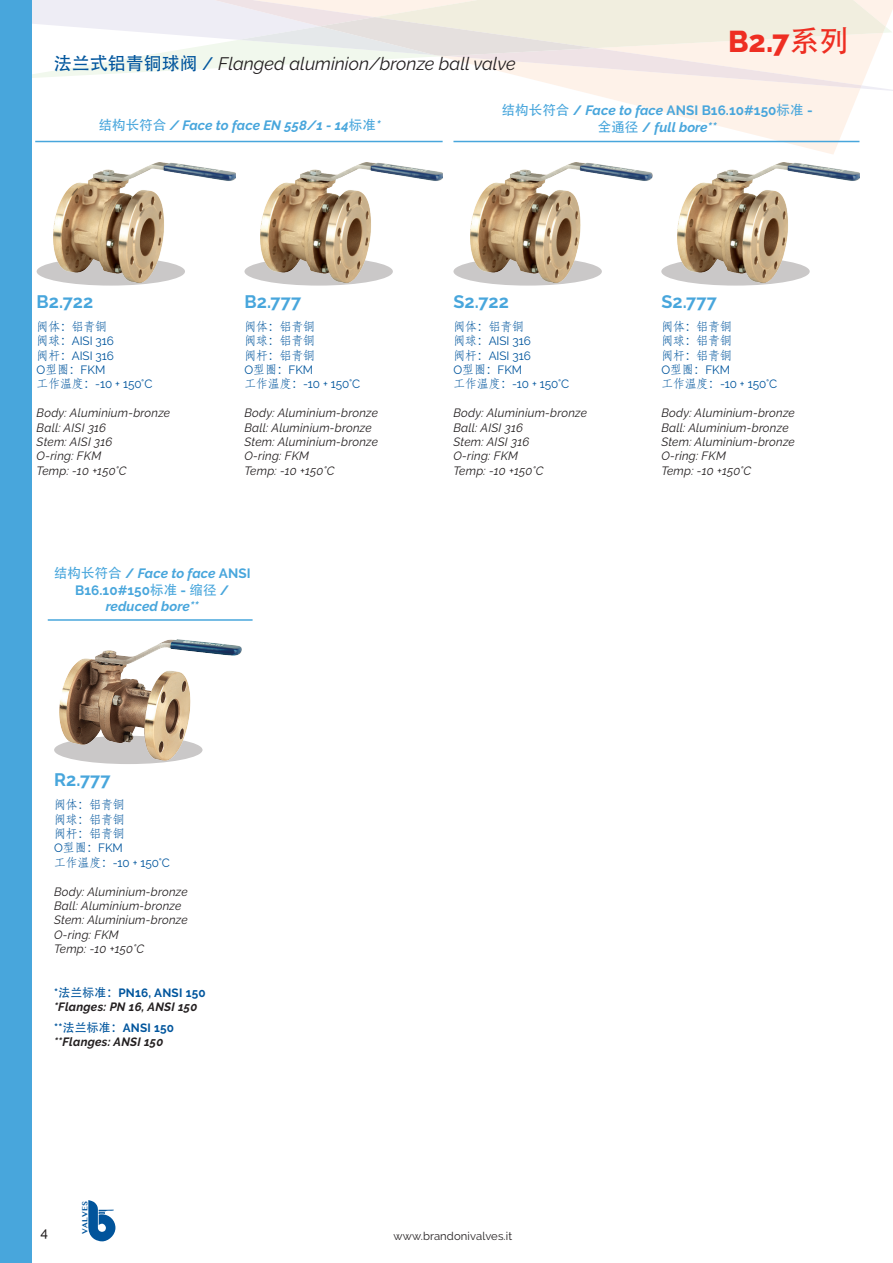
<style>
.page{position:relative;width:893px;height:1263px;background:#fff}
.page>*{position:absolute;margin:0;border:0;box-sizing:border-box;transform-origin:0 0}
.t1{font:800 30px "Raleway";color:#ee2e22}
.t2{font:italic 18px "Raleway";color:#231f20}
.t3{font:700 18px "Raleway";letter-spacing:.005em;color:#48a6dc}
.t4{font:700 13.5px/16.5px "Raleway";letter-spacing:.005em;color:#48a6dc;text-align:center}
.t5{font:italic 700 13.5px "Raleway";letter-spacing:.005em;color:#48a6dc}
.t6{font:500 13.5px "Raleway";color:#231f20}
.t7{font:italic 12px "Raleway";letter-spacing:.02em;color:#231f20}
.t8{font:12px "Raleway";color:#01559d}
.t9{font:12px "Adobe Fangsong Std";color:#01559d}
.t10{font:italic 700 12px "Raleway";letter-spacing:.02em;color:#231f20}
.t11{font:700 12px "Raleway";letter-spacing:.02em;color:#01559d}
.t12{font:11.25px "Raleway";letter-spacing:.01em;color:#231f20}
.t13{font:700 7.8px "Lao MN";color:#01549b}
.s1{font-family:"Adobe Heiti Std";font-style:normal;color:#01559d}
.s2{font-weight:500;font-style:normal;color:#01559d}
.s3{font-family:"Adobe Heiti Std";font-weight:400}
.s4{font-family:"Adobe Heiti Std";font-weight:400;font-style:normal}
.s5{font-family:"Adobe Fangsong Std"}
.s6{font-style:italic}
.s7{font-style:normal}
</style>
<div class="page">
<svg style="left:64px;top:92px;width:796px;height:62px"></svg>
<svg style="left:32px;top:0;width:861px;height:92px"></svg>
<svg style="left:165px;top:0;width:697px;height:88px"></svg>
<svg style="left:239px;top:0;width:647px;height:56px;background:#f1ece3"></svg>
<svg style="left:88px;top:1200px;width:27px;height:41px"></svg>
<div style="left:0;top:0;width:32px;height:1263px;background:#48a6dc"></div>
<hr style="left:35px;top:141px;width:408px;height:1px;background:#48a6dc">
<div style="left:37px;top:257px;width:148px;height:29px;background:#cac8c8;border-radius:50%"></div>
<div style="left:244px;top:257px;width:149px;height:29px;background:#cac8c8;border-radius:50%"></div>
<hr style="left:453px;top:141px;width:406px;height:1px;background:#48a6dc">
<hr style="left:48px;top:619px;width:205px;height:2px;background:#48a6dc">
<div style="left:54px;top:736px;width:149px;height:28px;background:#cac8c8;border-radius:50%"></div>
<img style="left:59px;top:639px;width:182px;height:121px">
<div style="left:453px;top:257px;width:149px;height:29px;background:#cac8c8;border-radius:50%"></div>
<div style="left:661px;top:257px;width:149px;height:29px;background:#cac8c8;border-radius:50%"></div>
<img style="left:53px;top:162px;width:182px;height:120px">
<img style="left:261px;top:162px;width:182px;height:120px">
<img style="left:470px;top:162px;width:182px;height:120px">
<img style="left:678px;top:162px;width:181px;height:120px">
<p class="t2" style="left:54px;top:54px;width:464px"><span class="s1">法兰式铝青铜球阀</span> <span class="s2">/</span> Flanged aluminion/bronze ball valve</p>
<p class="t1" style="left:728px;top:25px;width:123px">B2.7<span class="s3">系列</span></p>
<p class="t5" style="left:99px;top:118px;width:284px"><span class="s4">结构长符合</span> / Face to face EN 558/1 - 14<span class="s4">标准</span>*</p>
<p class="t3" style="left:37px;top:291px;width:58px">B2.722</p>
<p class="t3" style="left:244px;top:291px;width:58px">B2.777</p>
<p class="t9" style="left:37px;top:319px;width:72px">阀体：铝青铜</p>
<p class="t8" style="left:37px;top:334px;width:79px"><span class="s5">阀球：</span>AISI 316</p>
<p class="t8" style="left:37px;top:348px;width:79px"><span class="s5">阀杆：</span>AISI 316</p>
<p class="t8" style="left:37px;top:363px;width:70px">O<span class="s5">型圈：</span>FKM</p>
<p class="t8" style="left:37px;top:377px;width:117px"><span class="s5">工作温度：</span>-10 + 150°C</p>
<p class="t7" style="left:37px;top:406px;width:135px">Body: Aluminium-bronze</p>
<p class="t7" style="left:37px;top:420px;width:71px">Ball: AISI 316</p>
<p class="t7" style="left:37px;top:435px;width:77px">Stem: AISI 316</p>
<p class="t7" style="left:37px;top:449px;width:66px">O-ring: FKM</p>
<p class="t7" style="left:37px;top:463px;width:91px">Temp: -10 +150°C</p>
<p class="t9" style="left:244px;top:319px;width:72px">阀体：铝青铜</p>
<p class="t9" style="left:244px;top:333px;width:72px">阀球：铝青铜</p>
<p class="t9" style="left:244px;top:348px;width:72px">阀杆：铝青铜</p>
<p class="t8" style="left:244px;top:363px;width:70px">O<span class="s5">型圈：</span>FKM</p>
<p class="t8" style="left:244px;top:377px;width:117px"><span class="s5">工作温度：</span>-10 + 150°C</p>
<p class="t7" style="left:244px;top:406px;width:135px">Body: Aluminium-bronze</p>
<p class="t7" style="left:244px;top:420px;width:129px">Ball: Aluminium-bronze</p>
<p class="t7" style="left:244px;top:435px;width:135px">Stem: Aluminium-bronze</p>
<p class="t7" style="left:244px;top:449px;width:66px">O-ring: FKM</p>
<p class="t7" style="left:244px;top:463px;width:91px">Temp: -10 +150°C</p>
<p class="t4" style="left:54px;top:565px;width:198px"><span class="s3">结构长符合</span> / <span class="s6">Face to face</span> ANSI<br>B16.10#150<span class="s3">标准</span> - <span class="s3">缩径</span> /</p>
<p class="t5" style="left:106px;top:599px;width:95px">reduced bore**</p>
<p class="t4" style="left:502px;top:102px;width:313px"><span class="s3">结构长符合</span> / <span class="s6">Face to face</span> ANSI B16.10#150<span class="s3">标准</span> -</p>
<p class="t5" style="left:598px;top:119px;width:120px"><span class="s4">全通径</span> <span class="s7">/</span> full bore**</p>
<p class="t3" style="left:453px;top:291px;width:57px">S2.722</p>
<p class="t3" style="left:661px;top:291px;width:57px">S2.777</p>
<p class="t9" style="left:453px;top:319px;width:72px">阀体：铝青铜</p>
<p class="t8" style="left:453px;top:334px;width:79px"><span class="s5">阀球：</span>AISI 316</p>
<p class="t8" style="left:453px;top:348px;width:79px"><span class="s5">阀杆：</span>AISI 316</p>
<p class="t8" style="left:453px;top:363px;width:70px">O<span class="s5">型圈：</span>FKM</p>
<p class="t8" style="left:453px;top:377px;width:117px"><span class="s5">工作温度：</span>-10 + 150°C</p>
<p class="t7" style="left:453px;top:406px;width:135px">Body: Aluminium-bronze</p>
<p class="t7" style="left:453px;top:420px;width:71px">Ball: AISI 316</p>
<p class="t7" style="left:453px;top:435px;width:77px">Stem: AISI 316</p>
<p class="t7" style="left:453px;top:449px;width:66px">O-ring: FKM</p>
<p class="t7" style="left:453px;top:463px;width:91px">Temp: -10 +150°C</p>
<p class="t9" style="left:661px;top:319px;width:72px">阀体：铝青铜</p>
<p class="t9" style="left:661px;top:333px;width:72px">阀球：铝青铜</p>
<p class="t9" style="left:661px;top:348px;width:72px">阀杆：铝青铜</p>
<p class="t8" style="left:661px;top:363px;width:70px">O<span class="s5">型圈：</span>FKM</p>
<p class="t8" style="left:661px;top:377px;width:117px"><span class="s5">工作温度：</span>-10 + 150°C</p>
<p class="t7" style="left:661px;top:406px;width:135px">Body: Aluminium-bronze</p>
<p class="t7" style="left:661px;top:420px;width:129px">Ball: Aluminium-bronze</p>
<p class="t7" style="left:661px;top:435px;width:135px">Stem: Aluminium-bronze</p>
<p class="t7" style="left:661px;top:449px;width:66px">O-ring: FKM</p>
<p class="t7" style="left:661px;top:463px;width:91px">Temp: -10 +150°C</p>
<p class="t3" style="left:54px;top:770px;width:58px">R2.777</p>
<p class="t9" style="left:54px;top:797px;width:72px">阀体：铝青铜</p>
<p class="t9" style="left:54px;top:812px;width:72px">阀球：铝青铜</p>
<p class="t9" style="left:54px;top:826px;width:72px">阀杆：铝青铜</p>
<p class="t8" style="left:54px;top:841px;width:70px">O<span class="s5">型圈：</span>FKM</p>
<p class="t8" style="left:54px;top:856px;width:117px"><span class="s5">工作温度：</span>-10 + 150°C</p>
<p class="t7" style="left:54px;top:884px;width:135px">Body: Aluminium-bronze</p>
<p class="t7" style="left:54px;top:899px;width:129px">Ball: Aluminium-bronze</p>
<p class="t7" style="left:54px;top:913px;width:135px">Stem: Aluminium-bronze</p>
<p class="t7" style="left:54px;top:928px;width:66px">O-ring: FKM</p>
<p class="t7" style="left:54px;top:942px;width:91px">Temp: -10 +150°C</p>
<p class="t11" style="left:54px;top:986px;width:153px">*<span class="s3">法兰标准：</span>PN16, ANSI 150</p>
<p class="t10" style="left:54px;top:1000px;width:145px">*Flanges: PN 16, ANSI 150</p>
<p class="t11" style="left:54px;top:1020px;width:122px">**<span class="s3">法兰标准：</span>ANSI 150</p>
<p class="t10" style="left:54px;top:1035px;width:111px">**Flanges: ANSI 150</p>
<p class="t6" style="left:40px;top:1225px;width:9px">4</p>
<p class="t13" style="left:80px;top:1233px;width:34px;rotate:-90deg">VALVES</p>
<p class="t12" style="left:394px;top:1229px;width:120px">www.brandonivalves.it</p>
</div>
